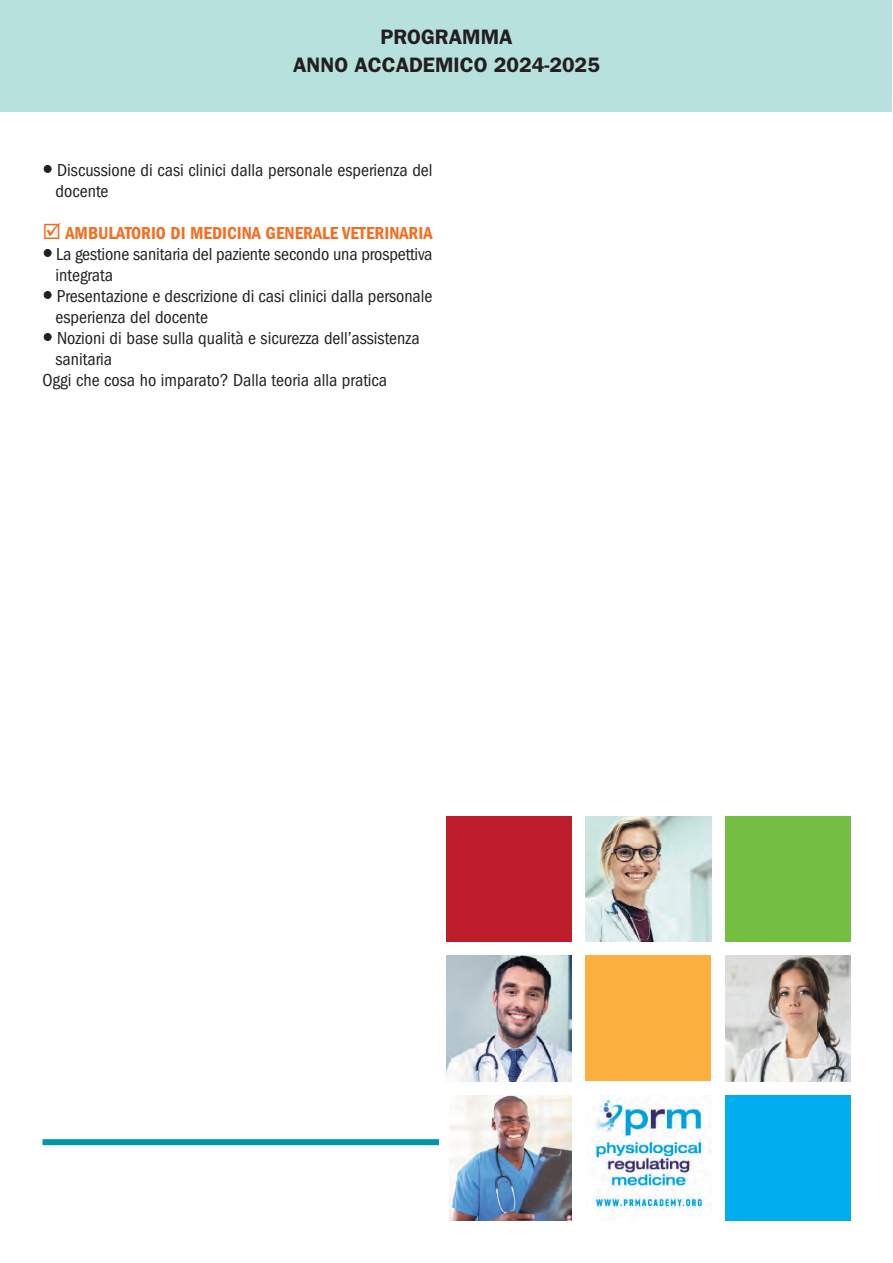
<style>
.page{position:relative;width:893px;height:1263px;background:#fff}
.page>*{position:absolute;margin:0;border:0;box-sizing:border-box;transform-origin:0 0}
.t1{font:600 21px/28.2px "Franklin Gothic";color:#231f20;text-align:center}
.t2{font:condensed 18px/21px "Franklin Gothic";color:#231f20}
.t3{font:600 condensed 18px "Franklin Gothic";color:#f36e21}
</style>
<div class="page">
<div style="left:0;top:0;width:892px;height:111px;background:#b7e1dd"></div>
<div style="left:43px;top:1139px;width:396px;height:6px;background:#0097a4"></div>
<div style="left:446px;top:816px;width:126px;height:126px;background:#be1d2c"></div>
<img style="left:586px;top:816px;width:125px;height:126px">
<div style="left:725px;top:816px;width:125px;height:126px;background:#74bf43"></div>
<img style="left:446px;top:956px;width:126px;height:125px">
<div style="left:586px;top:956px;width:125px;height:125px;background:#fbb03f"></div>
<img style="left:725px;top:956px;width:125px;height:125px">
<img style="left:450px;top:1095px;width:122px;height:125px">
<img style="left:588px;top:1098px;width:116px;height:112px">
<div style="left:725px;top:1095px;width:125px;height:125px;background:#00aeef"></div>
<p class="t1" style="left:293px;top:23px;width:308px">PROGRAMMA<br>ANNO ACCADEMICO 2024-2025</p>
<p class="t2" style="left:56px;top:161px;width:379px">Discussione di casi clinici dalla personale esperienza del docente</p>
<p class="t3" style="left:43px;top:227px;width:392px">☑ AMBULATORIO DI MEDICINA GENERALE VETERINARIA</p>
<p class="t2" style="left:56px;top:245px;width:378px">La gestione sanitaria del paziente secondo una prospettiva</p>
<p class="t2" style="left:56px;top:266px;width:59px">integrata</p>
<p class="t2" style="left:57px;top:287px;width:377px">Presentazione e descrizione di casi clinici dalla personale</p>
<p class="t2" style="left:56px;top:308px;width:154px">esperienza del docente</p>
<p class="t2" style="left:57px;top:329px;width:364px">Nozioni di base sulla qualità e sicurezza dell’assistenza</p>
<p class="t2" style="left:56px;top:350px;width:58px">sanitaria</p>
<p class="t2" style="left:43px;top:371px;width:346px">Oggi che cosa ho imparato? Dalla teoria alla pratica</p>
</div>
